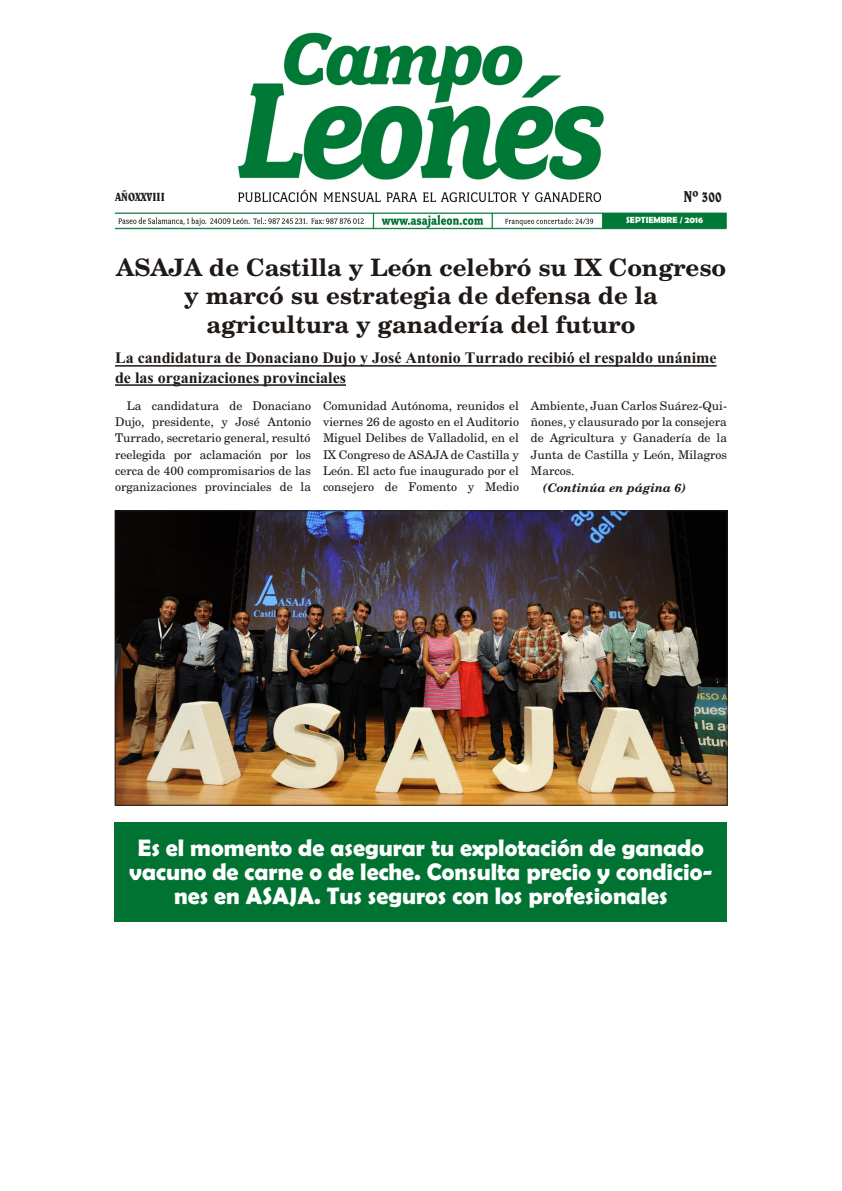
<style>
.page{position:relative;width:842px;height:1191px;background:#fff}
.page>*{position:absolute;margin:0;border:0;box-sizing:border-box;transform-origin:0 0}
.t1{font:700 24px/24px "Berlin Sans FB Demi";color:#fff;text-align:center}
.t2{font:700 24px/28.4px "New Century Schoolbook";color:#1f1a17;text-align:center}
.t3{font:700 16px/19.2px "Times New Roman";color:#1f1a17}
.t4{font:16px "Belwe Cn BT";color:#1f1a17}
.t5{font:12px/16.4px "New Century Schoolbook";color:#1f1a17;text-align:justify}
.t6{font:italic 700 12px "New Century Schoolbook";color:#1f1a17}
.t7{font:12px "Belwe Cn BT";color:#1f1a17}
.t8{font:700 9px "Berlin Sans FB Demi";color:#fff}
</style>
<div class="page">
<hr style="left:115px;top:365px;width:602px;height:2px;background:#1f1a17">
<hr style="left:115px;top:384px;width:231px;height:2px;background:#1f1a17">
<img style="left:114px;top:32px;width:613px;height:198px">
<div style="left:678px;top:188px;width:49px;height:16px;background:#fff"></div>
<div style="left:115px;top:186px;width:57px;height:18px;background:#fff"></div>
<div style="left:115px;top:822px;width:612px;height:100px;background:#007333"></div>
<img style="left:117px;top:513px;width:608px;height:290px">
<div style="left:115px;top:511px;width:612px;height:294px;border:1px solid #1f1a17"></div>
<p class="t7" style="left:115px;top:192px;width:51px">AÑOXXVIII</p>
<h2 class="t4" style="left:684px;top:190px;width:40px">Nº 300</h2>
<p class="t8" style="left:626px;top:215px;width:79px">SEPTIEMBRE / 2016</p>
<h1 class="t2" style="left:116px;top:255px;width:612px">ASAJA de Castilla y León celebró su IX Congreso y marcó su estrategia de defensa de la agricultura y ganadería del futuro</h1>
<h2 class="t3" style="left:115px;top:350px;width:603px">La can di da tu ra de Do na cia no Dujo y José Anto nio Tu rra do re ci bió el res pal do uná ni me de las or ga ni za cio nes pro vin cia les</h2>
<p class="t5" style="left:115px;top:398px;width:198px;text-indent:12px">La can di da tu ra de Do na cia no Dujo, pre si den te, y José Anto nio Tu rra do, se cre ta rio ge ne ral, re sul tó ree le gi da por acla ma ción por los cer ca de 400 com pro mi sa rios de las or ga ni za cio nes pro vin cia les de la</p>
<p class="t5" style="left:323px;top:398px;width:198px">Co mu ni dad Au tó no ma, reu ni dos el vier nes 26 de agos to en el Au di to rio Mi guel De li bes de Va lla do lid, en el IX Con gre so de ASAJA de Cas ti lla y León. El acto fue inau gu ra do por el con se je ro de Fo men to y Me dio</p>
<p class="t5" style="left:531px;top:398px;width:198px">Ambien te, Juan Car los Suá rez-Qui - ño nes, y clau su ra do por la con se je ra de Agri cul tu ra y Ga na de ría de la Jun ta de Cas ti lla y León, Mi la gros Mar cos.</p>
<p class="t6" style="left:543px;top:483px;width:145px">(Con ti núa en pá gi na 6)</p>
<h1 class="t1" style="left:129px;top:835px;width:585px">Es el mo men to de ase gu rar tu ex plo ta ción de ga na do va cu no de car ne o de le che. Consul ta pre cio y con di cio - nes en ASAJA. Tus se gu ros con los pro fe sio na les</h1>
</div>
